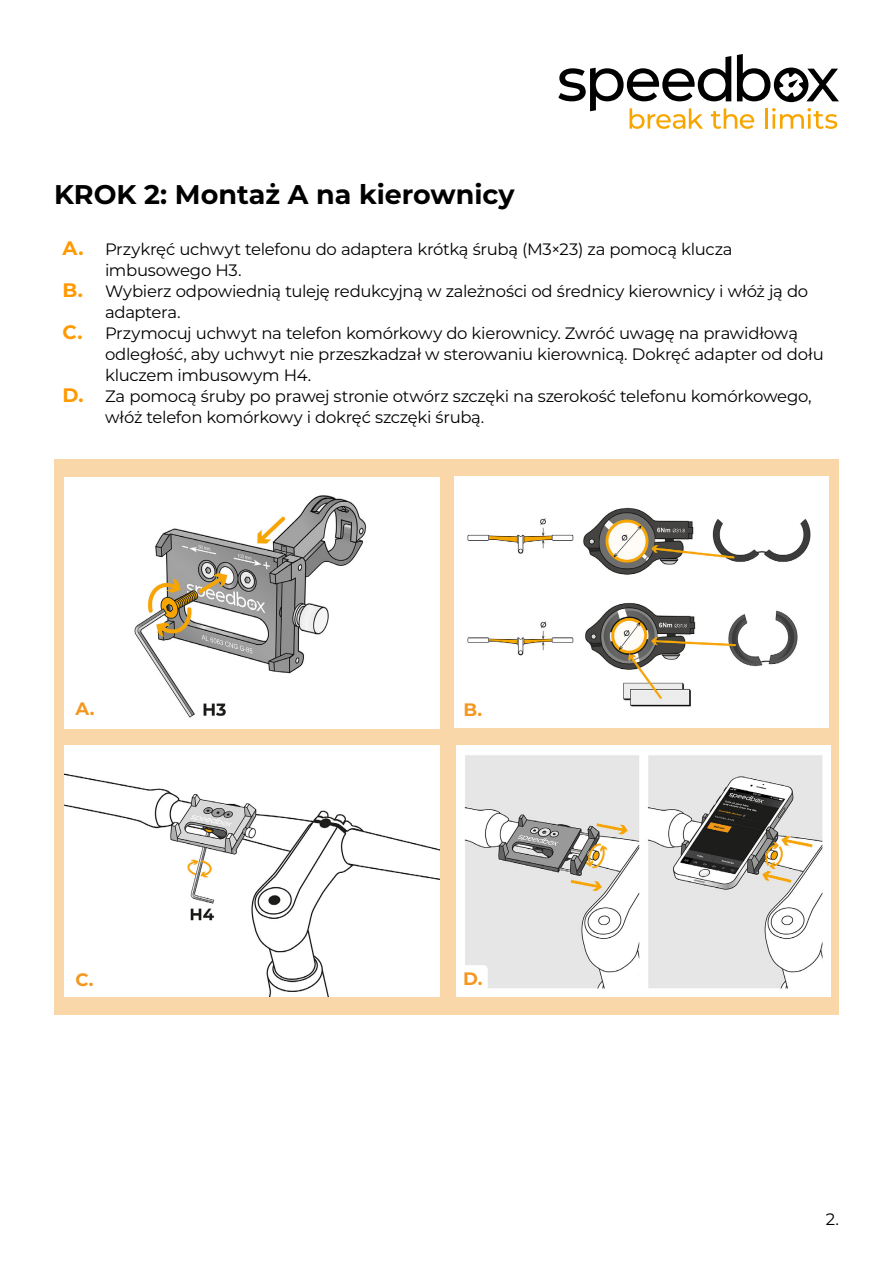
<style>
.page{position:relative;width:893px;height:1263px;background:#fff}
.page>*{position:absolute;margin:0;border:0;box-sizing:border-box;transform-origin:0 0}
.Základní_odstavec{font:700 27px "Montserrat";color:#000}
.Základní_odstavec-2{font:700 18px "Montserrat";color:#f4971e}
.t1{font:16.5px/21px "Montserrat";letter-spacing:-.015em;color:#000}
.s1{font-weight:700;font-size:19.5px;color:#f90}
</style>
<div class="page">
<svg style="left:558px;top:54px;width:281px;height:75px"></svg>
<div style="left:54px;top:459px;width:785px;height:556px;background:#fad7a8"></div>
<img style="left:65px;top:477px;width:374px;height:251px">
<img style="left:455px;top:477px;width:374px;height:250px">
<img style="left:65px;top:746px;width:374px;height:251px">
<img style="left:456px;top:746px;width:374px;height:251px">
<div style="left:70px;top:965px;width:29px;height:27px;background:#fff;border-radius:4px"></div>
<div style="left:458px;top:696px;width:30px;height:27px;background:#fff;border-radius:4px"></div>
<div style="left:458px;top:965px;width:30px;height:27px;background:#fff;border-radius:4px"></div>
<p class="Základní_odstavec" style="left:54px;top:175px;width:462px">KROK 2: Montaż A na kierownicy</p>
<p class="t1" style="left:105px;top:238px;width:629px;text-indent:-43px"><span class="s1">A.</span> Przykręć uchwyt telefonu do adaptera krótką śrubą (M3×23) za pomocą klucza imbusowego H3.</p>
<p class="t1" style="left:105px;top:280px;width:705px;text-indent:-43px"><span class="s1">B.</span> Wybierz odpowiednią tuleję redukcyjną w zależności od średnicy kierownicy i włóż ją do adaptera.</p>
<p class="t1" style="left:105px;top:322px;width:720px;text-indent:-43px"><span class="s1">C.</span> Przymocuj uchwyt na telefon komórkowy do kierownicy. Zwróć uwagę na prawidłową odległość, aby uchwyt nie przeszkadzał w sterowaniu kierownicą. Dokręć adapter od dołu kluczem imbusowym H4.</p>
<p class="t1" style="left:105px;top:385px;width:708px;text-indent:-43px"><span class="s1">D.</span> Za pomocą śruby po prawej stronie otwórz szczęki na szerokość telefonu komórkowego, włóż telefon komórkowy i dokręć szczęki śrubą.</p>
<p class="Základní_odstavec-2" style="left:75px;top:696px;width:21px">A.</p>
<p class="Základní_odstavec-2" style="left:75px;top:966px;width:20px">C.</p>
<p class="Základní_odstavec-2" style="left:463px;top:696px;width:20px">B.</p>
<p class="Základní_odstavec-2" style="left:463px;top:965px;width:21px">D.</p>
<p class="t1" style="left:826px;top:1208px;width:15px">2.</p>
</div>
